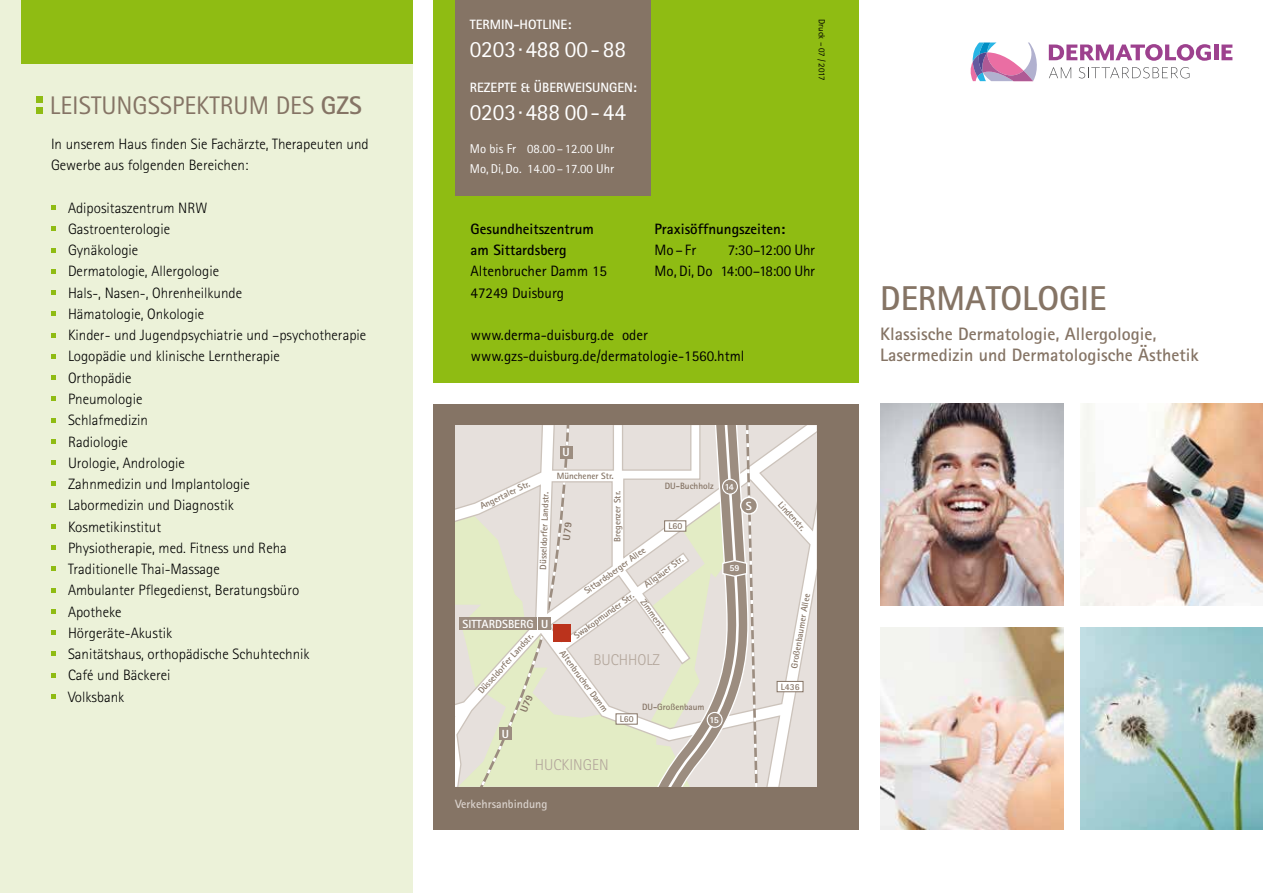
<style>
.page{position:relative;width:1263px;height:893px;background:#fff}
.page>*{position:absolute;margin:0;border:0;box-sizing:border-box;transform-origin:0 0}
.t1{font:700 34.5px "Rotis Sans Serif Pro";color:#857465}
.t2{font:25.5px "Rotis Sans Serif Pro";color:#857465}
.t3{font:23.25px "Rotis Sans Serif Pro";color:#fff}
.t4{font:700 18px/21.3px "Rotis Sans Serif Pro";color:#857465}
.t5{font:300 15.75px "Rotis Sans Serif";color:#b4a79c}
.t6{font:300 15px/21.3px "Rotis Sans Serif Pro";color:#000}
.t7{font:15px/21.3px "Rotis Sans Serif Pro";color:#000}
.t8{font:700 15px/21.3px "Rotis Sans Serif Pro";color:#000}
.t9{font:15px/21.3px "Rotis Sans Serif Pro";letter-spacing:-.02em;color:#000;text-align:right}
.t10{font:700 13.5px "Rotis Sans Serif Pro";color:#fff}
.t11{font:12.75px/19.5px "Rotis Sans Serif Pro";color:#fff}
.t12{font:700 12px "Rotis Sans Serif Pro";color:#d9d1cb}
.t13{font:700 11.7px "Rotis Sans Serif";color:#fff}
.t14{font:800 11.7px "Rotis Sans Serif";color:#fff}
.t15{font:700 9.15px "Rotis Sans Serif";color:#857465}
.t16{font:800 9.15px "Rotis Sans Serif";color:#fff}
.t17{font:9px "Rotis Sans Serif Pro";color:#000}
.s1{font-weight:700}
.s2{font-weight:800}
</style>
<div class="page">
<div style="left:434px;top:0;width:425px;height:383px;background:#8fbc13"></div>
<div style="left:0;top:0;width:412px;height:893px;background:#ecf2d9"></div>
<svg style="left:51px;top:205px;width:4px;height:5px"></svg>
<svg style="left:51px;top:227px;width:4px;height:4px"></svg>
<svg style="left:51px;top:248px;width:4px;height:4px"></svg>
<svg style="left:51px;top:269px;width:4px;height:4px"></svg>
<svg style="left:51px;top:290px;width:4px;height:5px"></svg>
<svg style="left:51px;top:312px;width:4px;height:4px"></svg>
<svg style="left:51px;top:333px;width:4px;height:4px"></svg>
<svg style="left:51px;top:354px;width:4px;height:4px"></svg>
<svg style="left:51px;top:375px;width:4px;height:5px"></svg>
<svg style="left:51px;top:397px;width:4px;height:4px"></svg>
<svg style="left:51px;top:418px;width:4px;height:4px"></svg>
<svg style="left:51px;top:439px;width:4px;height:4px"></svg>
<svg style="left:51px;top:460px;width:4px;height:5px"></svg>
<svg style="left:51px;top:482px;width:4px;height:4px"></svg>
<svg style="left:51px;top:503px;width:4px;height:4px"></svg>
<svg style="left:51px;top:524px;width:4px;height:4px"></svg>
<svg style="left:51px;top:546px;width:4px;height:4px"></svg>
<svg style="left:51px;top:567px;width:4px;height:4px"></svg>
<svg style="left:51px;top:588px;width:4px;height:4px"></svg>
<svg style="left:51px;top:609px;width:4px;height:5px"></svg>
<svg style="left:51px;top:631px;width:4px;height:4px"></svg>
<svg style="left:51px;top:652px;width:4px;height:4px"></svg>
<svg style="left:51px;top:673px;width:4px;height:4px"></svg>
<svg style="left:51px;top:694px;width:4px;height:5px"></svg>
<div style="left:21px;top:0;width:391px;height:64px;background:#8fbc13"></div>
<div style="left:434px;top:404px;width:425px;height:425px;background:#857465"></div>
<svg style="left:455px;top:425px;width:361px;height:362px;background:#e9e5de"></svg>
<div style="left:777px;top:681px;width:26px;height:11px;background:#fff;border:1px solid #857465"></div>
<div style="left:615px;top:713px;width:23px;height:12px;background:#fff;border:1px solid #857465"></div>
<div style="left:560px;top:446px;width:13px;height:13px;background:#9c8d80"></div>
<svg style="left:634px;top:425px;width:126px;height:362px;background:#dcd8cd"></svg>
<div style="left:741px;top:497px;width:16px;height:17px;background:#9c8d80;border-radius:50%"></div>
<div style="left:740px;top:497px;width:18px;height:18px;border:1px solid #fff;border-radius:50%"></div>
<div style="left:36px;top:96px;width:7px;height:7px;background:#8fbc13"></div>
<div style="left:36px;top:107px;width:7px;height:7px;background:#8fbc13"></div>
<div style="left:455px;top:0;width:196px;height:196px;background:#857465"></div>
<img style="left:880px;top:404px;width:183px;height:202px">
<img style="left:880px;top:627px;width:183px;height:202px">
<img style="left:1080px;top:404px;width:183px;height:202px">
<img style="left:1080px;top:627px;width:183px;height:202px">
<hr style="left:1214px;top:45px;width:4px;height:15px;background:#9d418e">
<svg style="left:1221px;top:45px;width:11px;height:15px"></svg>
<svg style="left:970px;top:43px;width:241px;height:39px"></svg>
<svg style="left:456px;top:425px;width:116px;height:362px;background:#e3e2d1"></svg>
<h2 class="t2" style="left:50px;top:90px;width:314px">LEISTUNGSSPEKTRUM DES <span class="s1">GZS</span></h2>
<p class="t6" style="left:51px;top:133px;width:319px">In unserem Haus finden Sie Fachärzte, Therapeuten und<br>Gewerbe aus folgenden Bereichen:</p>
<p class="t6" style="left:68px;top:197px;width:300px">Adipositaszentrum NRW<br>Gastroenterologie<br>Gynäkologie<br>Dermatologie, Allergologie<br>Hals-, Nasen-, Ohrenheilkunde<br>Hämatologie, Onkologie<br>Kinder- und Jugendpsychiatrie und –psychotherapie<br>Logopädie und klinische Lerntherapie<br>Orthopädie<br>Pneumologie<br>Schlafmedizin<br>Radiologie<br>Urologie, Andrologie<br>Zahnmedizin und Implantologie<br>Labormedizin und Diagnostik<br>Kosmetikinstitut<br>Physiotherapie, med. Fitness und Reha<br>Traditionelle Thai-Massage<br>Ambulanter Pflegedienst, Beratungsbüro<br>Apotheke<br>Hörgeräte-Akustik<br>Sanitätshaus, orthopädische Schuhtechnik<br>Café und Bäckerei<br>Volksbank</p>
<p class="t10" style="left:470px;top:15px;width:103px">TERMIN-HOTLINE:</p>
<h3 class="t3" style="left:470px;top:36px;width:158px">0203·488 00-88</h3>
<p class="t10" style="left:470px;top:79px;width:168px">REZEPTE &amp; ÜBERWEISUNGEN:</p>
<h3 class="t3" style="left:470px;top:99px;width:158px">0203·488 00-44</h3>
<p class="t11" style="left:470px;top:139px;width:146px">Mo bis Fr 08.00 –12.00 Uhr<br>Mo, Di, Do. 14.00 –17.00 Uhr</p>
<p class="t17" style="left:827px;top:19px;width:63px;rotate:90deg">Druck – 07 / 2017</p>
<p class="t8" style="left:471px;top:218px;width:125px">Gesundheitszentrum am Sittardsberg</p>
<p class="t7" style="left:471px;top:261px;width:138px">Altenbrucher Damm 15<br>47249 Duisburg</p>
<p class="t8" style="left:654px;top:218px;width:132px">Praxisöffnungszeiten:</p>
<p class="t7" style="left:654px;top:240px;width:43px">Mo–Fr</p>
<p class="t9" style="left:654px;top:240px;width:162px">7:30–12:00 Uhr<br>Mo, Di, Do 14:00–18:00 Uhr</p>
<p class="t7" style="left:471px;top:325px;width:275px">www.derma-duisburg.de oder www.gzs-duisburg.de/dermatologie-1560.html</p>
<p class="t14" style="left:563px;top:445px;width:9px">U</p>
<p class="t15" style="left:478px;top:501px;width:56px;rotate:-25deg">Angertaler Str.</p>
<p class="t15" style="left:537px;top:569px;width:79px;rotate:-88deg">Düsseldorfer Landstr.</p>
<p class="t13" style="left:462px;top:616px;width:87px">SITTARDSBERG <span class="s2">U</span></p>
<p class="t15" style="left:475px;top:688px;width:79px;rotate:-48deg">Düsseldorfer Landstr.</p>
<p class="t14" style="left:502px;top:726px;width:9px">U</p>
<p class="t15" style="left:557px;top:470px;width:58px">Münchener Str.</p>
<p class="t15" style="left:611px;top:542px;width:53px;rotate:-90deg">Bregenzer Str.</p>
<p class="t15" style="left:665px;top:481px;width:50px">DU-Buchholz</p>
<p class="t15" style="left:668px;top:520px;width:15px">L60</p>
<p class="t15" style="left:582px;top:587px;width:75px;rotate:-36deg">Sittardsberger Allee</p>
<p class="t15" style="left:642px;top:581px;width:48px;rotate:-36deg">Allgäuer Str.</p>
<p class="t15" style="left:571px;top:632px;width:73px;rotate:-36deg">Swakopmunder Str.</p>
<p class="t15" style="left:647px;top:596px;width:41px;rotate:54deg">Zimmerstr.</p>
<p class="t15" style="left:566px;top:648px;width:76px;rotate:53deg">Altenbrucher Damm</p>
<p class="t5" style="left:593px;top:651px;width:68px">BUCHHOLZ</p>
<p class="t15" style="left:642px;top:701px;width:64px">DU-Großenbaum</p>
<p class="t16" style="left:725px;top:481px;width:11px">14</p>
<p class="t14" style="left:746px;top:498px;width:8px">S</p>
<p class="t16" style="left:729px;top:562px;width:12px">59</p>
<p class="t15" style="left:620px;top:713px;width:15px">L60</p>
<p class="t16" style="left:709px;top:714px;width:11px">15</p>
<p class="t5" style="left:535px;top:756px;width:75px">HUCKINGEN</p>
<p class="t12" style="left:455px;top:796px;width:94px">Verkehrsanbindung</p>
<p class="t15" style="left:784px;top:499px;width:37px;rotate:48deg">Lindenstr.</p>
<p class="t15" style="left:788px;top:667px;width:77px;rotate:-80deg">Großenbaumer Allee</p>
<p class="t15" style="left:781px;top:681px;width:20px">L436</p>
<h1 class="t1" style="left:880px;top:276px;width:228px">DERMATOLOGIE</h1>
<p class="t4" style="left:880px;top:323px;width:320px">Klassische Dermatologie, Allergologie,<br>Lasermedizin und Dermatologische Ästhetik</p>
</div>
